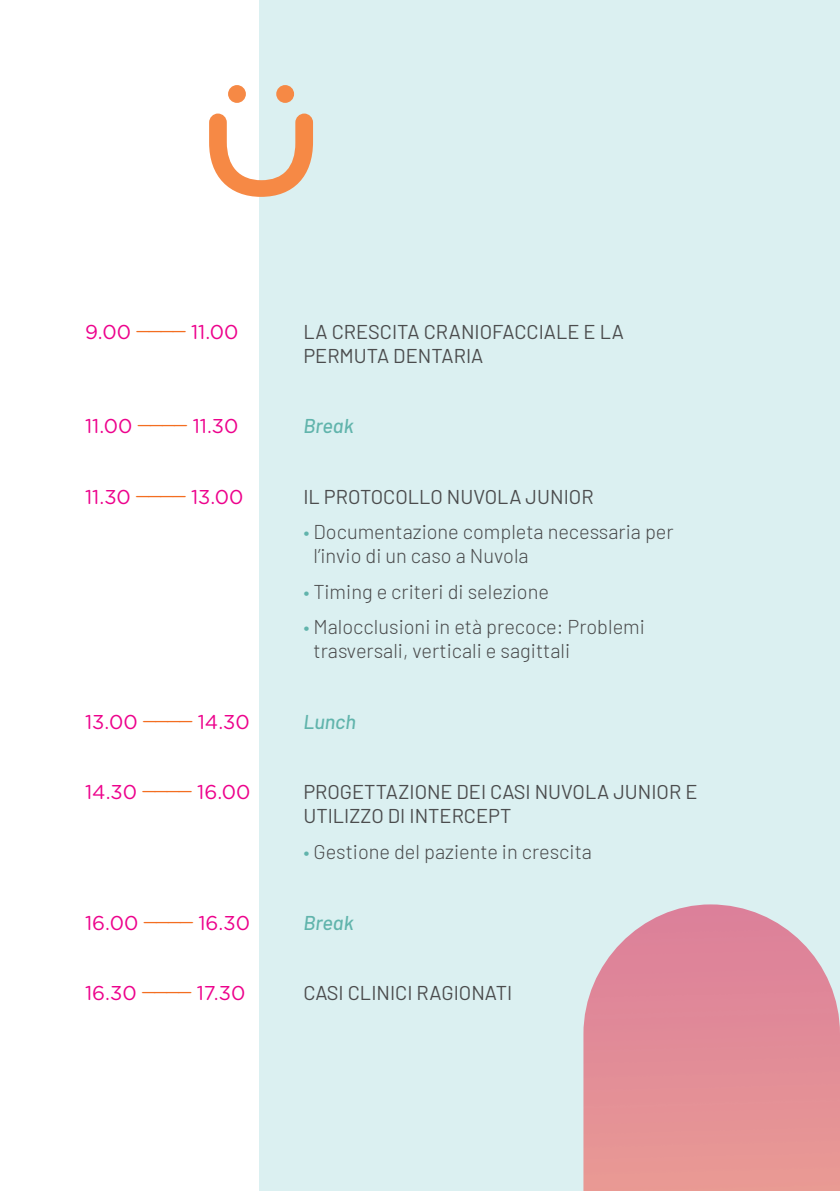
<style>
.page{position:relative;width:840px;height:1191px;background:#fff}
.page>*{position:absolute;margin:0;border:0;box-sizing:border-box;transform-origin:0 0}
.t1{font:300 20px/24px "Barlow";color:#4b4c4d}
.t2{font:20px/24px "Barlow";color:#4b4c4d}
.t3{font:20px "Gotham Rounded";color:#ed028c}
.t4{font:20px "Gotham Rounded";color:#f36e21}
.t5{font:italic 500 20px "Barlow";color:#61b4ac}
.s1{color:#61b4ac}
</style>
<div class="page">
<div style="left:259px;top:0;width:580px;height:1191px;background:#dbf0f1"></div>
<svg style="left:209px;top:114px;width:104px;height:83px"></svg>
<div style="left:228px;top:85px;width:18px;height:18px;background:#f68945;border-radius:50%"></div>
<div style="left:276px;top:85px;width:18px;height:18px;background:#f68945;border-radius:50%"></div>
<img style="left:583px;top:904px;width:256px;height:287px">
<p class="t3" style="left:85px;top:318px;width:47px">9.00</p>
<p class="t4" style="left:137px;top:308px;width:49px">____</p>
<p class="t3" style="left:191px;top:318px;width:49px">11.00</p>
<p class="t2" style="left:303px;top:318px;width:322px">LA CRESCITA CRANIOFACCIALE E LA<br>PERMUTA DENTARIA</p>
<p class="t3" style="left:85px;top:412px;width:49px">11.00</p>
<p class="t4" style="left:138px;top:402px;width:49px">____</p>
<p class="t3" style="left:192px;top:412px;width:47px">11.30</p>
<p class="t5" style="left:303px;top:411px;width:52px">Break</p>
<p class="t3" style="left:85px;top:483px;width:47px">11.30</p>
<p class="t4" style="left:137px;top:473px;width:49px">____</p>
<p class="t3" style="left:191px;top:483px;width:54px">13.00</p>
<p class="t2" style="left:303px;top:483px;width:291px">IL PROTOCOLLO NUVOLA JUNIOR</p>
<p class="t1" style="left:313px;top:518px;width:361px;text-indent:-10px"><span class="s1">•</span> Documentazione completa necessaria per l’invio di un caso a Nuvola</p>
<p class="t1" style="left:303px;top:578px;width:247px"><span class="s1">•</span> Timing e criteri di selezione</p>
<p class="t1" style="left:313px;top:613px;width:333px;text-indent:-10px"><span class="s1">•</span> Malocclusioni in età precoce: Problemi trasversali, verticali e sagittali</p>
<p class="t3" style="left:85px;top:708px;width:54px">13.00</p>
<p class="t4" style="left:144px;top:698px;width:49px">____</p>
<p class="t3" style="left:198px;top:708px;width:54px">14.30</p>
<p class="t5" style="left:303px;top:707px;width:54px">Lunch</p>
<p class="t3" style="left:85px;top:778px;width:54px">14.30</p>
<p class="t4" style="left:143px;top:768px;width:49px">____</p>
<p class="t3" style="left:197px;top:778px;width:55px">16.00</p>
<p class="t2" style="left:303px;top:778px;width:395px">PROGETTAZIONE DEI CASI NUVOLA JUNIOR E<br>UTILIZZO DI INTERCEPT</p>
<p class="t1" style="left:303px;top:838px;width:290px"><span class="s1">•</span> Gestione del paziente in crescita</p>
<p class="t3" style="left:85px;top:908px;width:55px">16.00</p>
<p class="t4" style="left:144px;top:898px;width:49px">____</p>
<p class="t3" style="left:198px;top:908px;width:53px">16.30</p>
<p class="t5" style="left:303px;top:907px;width:52px">Break</p>
<p class="t3" style="left:85px;top:979px;width:53px">16.30</p>
<p class="t4" style="left:143px;top:969px;width:49px">____</p>
<p class="t3" style="left:197px;top:979px;width:50px">17.30</p>
<p class="t2" style="left:303px;top:979px;width:210px">CASI CLINICI RAGIONATI</p>
</div>
